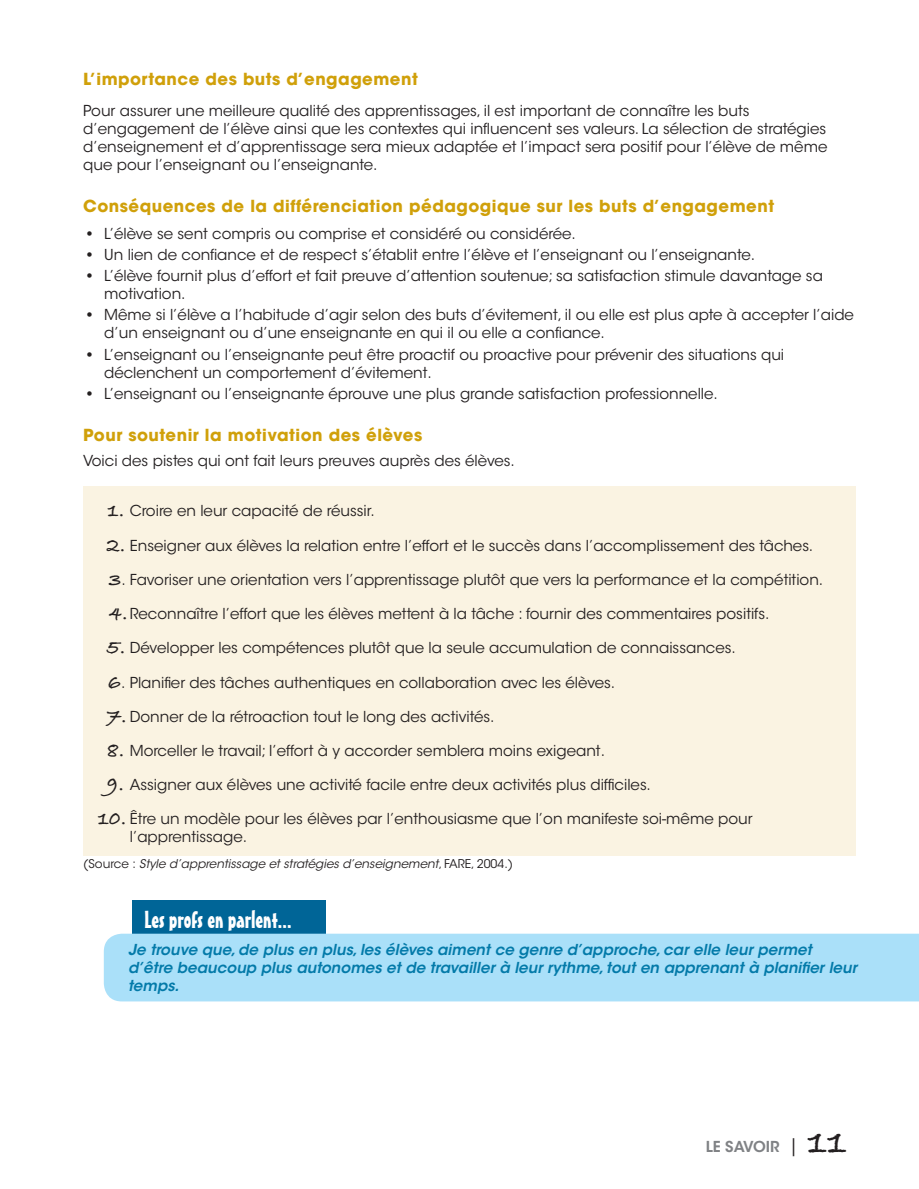
<style>
.page{position:relative;width:919px;height:1189px;background:#fff}
.page>*{position:absolute;margin:0;border:0;box-sizing:border-box;transform-origin:0 0}
.t1{font:24px "Mister Earl BT";color:#fff}
.t2{font:700 16.5px "ITC Avant Garde Std";letter-spacing:.03em;color:#d0a00a}
.t3{font:15px/21px "ITC Avant Garde Std";color:#231f20}
.t4{font:italic 600 15px/18px "ITC Avant Garde Std";color:#037aa9}
.t5{font:600 15px "ITC Avant Garde Std";color:#808285}
.t6{font:italic 12px "ITC Avant Garde Std";color:#231f20}
.s1{font-family:"Bradley Hand ITCTT Bold";font-size:21px}
.s2{font-style:normal}
.s3{font-family:"Bradley Hand ITCTT Bold";font-weight:400;font-size:18px;color:#231f20}
.s4{font-family:"Bradley Hand ITCTT Bold";font-weight:400;font-size:37.5px;color:#231f20}
</style>
<div class="page">
<div style="left:132px;top:900px;width:194px;height:53px;background:#006597"></div>
<div style="left:104px;top:933px;width:814px;height:68px;background:#aae0f9"></div>
<div style="left:83px;top:486px;width:773px;height:368px;background:#faf3e2"></div>
<p class="t2" style="left:83px;top:68px;width:336px">L’importance des buts d’engagement</p>
<p class="t3" style="left:83px;top:102px;width:745px;line-height:18px">Pour assurer une meilleure qualité des apprentissages, il est important de connaître les buts d’engagement de l’élève ainsi que les contextes qui influencent ses valeurs. La sélection de stratégies d’enseignement et d’apprentissage sera mieux adaptée et l’impact sera positif pour l’élève de même que pour l’enseignant ou l’enseignante.</p>
<p class="t2" style="left:83px;top:195px;width:692px">Conséquences de la différenciation pédagogique sur les buts d’engagement</p>
<p class="t3" style="left:104px;top:224px;width:720px">L’élève se sent compris ou comprise et considéré ou considérée.<br>Un lien de confiance et de respect s’établit entre l’élève et l’enseignant ou l’enseignante.<br>L’élève fournit plus d’effort et fait preuve d’attention soutenue; sa satisfaction stimule davantage sa</p>
<p class="t3" style="left:104px;top:284px;width:751px">motivation.<br>Même si l’élève a l’habitude d’agir selon des buts d’évitement, il ou elle est plus apte à accepter l’aide</p>
<p class="t3" style="left:104px;top:323px;width:681px">d’un enseignant ou d’une enseignante en qui il ou elle a confiance.<br>L’enseignant ou l’enseignante peut être proactif ou proactive pour prévenir des situations qui</p>
<p class="t3" style="left:104px;top:362px;width:615px">déclenchent un comportement d’évitement.<br>L’enseignant ou l’enseignante éprouve une plus grande satisfaction professionnelle.</p>
<p class="t2" style="left:83px;top:424px;width:340px">Pour soutenir la motivation des élèves</p>
<p class="t3" style="left:83px;top:450px;width:433px">Voici des pistes qui ont fait leurs preuves auprès des élèves.</p>
<p class="t3" style="left:108px;top:500px;width:268px"><span class="s1">1.</span> Croire en leur capacité de réussir.</p>
<p class="t3" style="left:107px;top:535px;width:708px"><span class="s1">2.</span> Enseigner aux élèves la relation entre l’effort et le succès dans l’accomplissement des tâches.</p>
<p class="t3" style="left:109px;top:569px;width:715px"><span class="s1">3</span>. Favoriser une orientation vers l’apprentissage plutôt que vers la performance et la compétition.</p>
<p class="t3" style="left:109px;top:603px;width:662px"><span class="s1">4.</span>Reconnaître l’effort que les élèves mettent à la tâche : fournir des commentaires positifs.</p>
<p class="t3" style="left:107px;top:637px;width:630px"><span class="s1">5.</span> Développer les compétences plutôt que la seule accumulation de connaissances.</p>
<p class="t3" style="left:108px;top:671px;width:508px"><span class="s1">6</span>. Planifier des tâches authentiques en collaboration avec les élèves.</p>
<p class="t3" style="left:107px;top:706px;width:389px"><span class="s1">7.</span> Donner de la rétroaction tout le long des activités.</p>
<p class="t3" style="left:107px;top:740px;width:499px"><span class="s1">8.</span> Morceller le travail; l’effort à y accorder semblera moins exigeant.</p>
<p class="t3" style="left:107px;top:774px;width:545px"><span class="s1">9.</span> Assigner aux élèves une activité facile entre deux activités plus difficiles.</p>
<p class="t3" style="left:130px;top:810px;width:624px;line-height:18px;text-indent:-31px"><span class="s1">10.</span> Être un modèle pour les élèves par l’enthousiasme que l’on manifeste soi-même pour l’apprentissage.</p>
<p class="t6" style="left:83px;top:856px;width:431px"><span class="s2">(Source :</span> Style d’apprentissage et stratégies d’enseignement<span class="s2">, FARE, 2004.)</span></p>
<h1 class="t1" style="left:144px;top:905px;width:149px">Les profs en parlent...</h1>
<p class="t4" style="left:128px;top:940px;width:730px">Je trouve que, de plus en plus, les élèves aiment ce genre d’approche, car elle leur permet d’être beaucoup plus autonomes et de travailler à leur rythme, tout en apprenant à planifier leur temps.</p>
<p class="t5" style="left:705px;top:1136px;width:143px">LE SAVOIR <span class="s3">|</span> <span class="s4">11</span></p>
</div>
